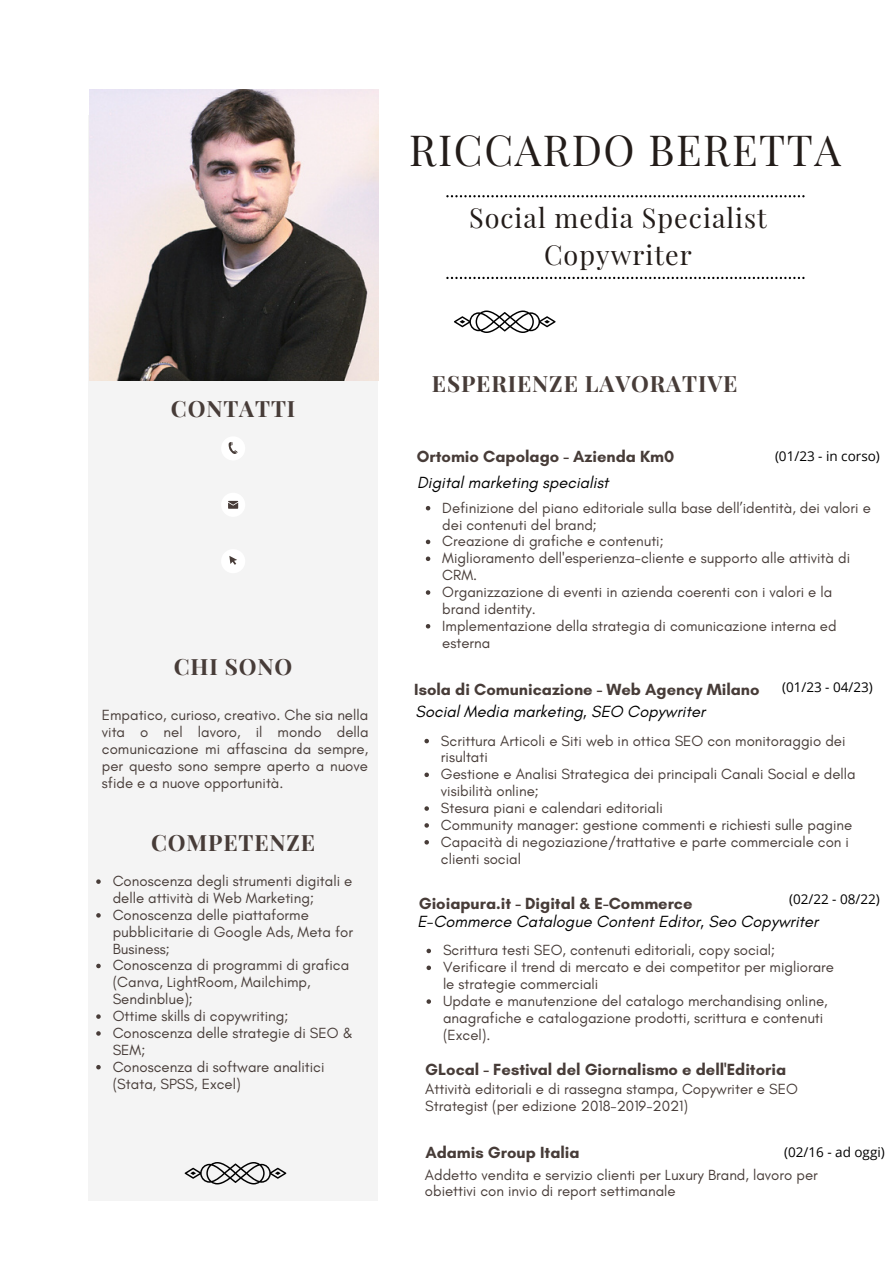
<style>
.page{position:relative;width:893px;height:1264px;background:#fff}
.page>*{position:absolute;margin:0;border:0;box-sizing:border-box;transform-origin:0 0}
.t1{font:42px "Playfair Display";letter-spacing:.04em;color:#231c19}
.t2{font:27px/37px "Playfair Display";letter-spacing:.04em;color:#231c19;text-align:center}
.t3{font:700 22.5px "Playfair Display";letter-spacing:.04em;color:#473c38}
.t4{font:700 16.5px "Glacial Indifference";color:#473c38}
.t5{font:italic 16.5px "Glacial Indifference";color:#000}
.t6{font:15px/16.8px "Glacial Indifference";color:#473c38}
.t7{font:13.5px "Open Sans";color:#000}
</style>
<div class="page">
<div style="left:88px;top:115px;width:290px;height:1085px;background:#f4f4f4"></div>
<svg style="left:446px;top:195px;width:358px;height:2px"></svg>
<svg style="left:446px;top:277px;width:358px;height:2px"></svg>
<div style="left:221px;top:436px;width:24px;height:24px;background:#fff;border-radius:50%"></div>
<svg style="left:228px;top:442px;width:9px;height:12px"></svg>
<div style="left:221px;top:492px;width:24px;height:25px;background:#fff;border-radius:50%"></div>
<svg style="left:228px;top:501px;width:10px;height:8px"></svg>
<div style="left:221px;top:549px;width:24px;height:24px;background:#fff;border-radius:50%"></div>
<svg style="left:229px;top:556px;width:8px;height:9px"></svg>
<svg style="left:185px;top:1162px;width:101px;height:22px"></svg>
<svg style="left:454px;top:310px;width:101px;height:23px"></svg>
<img style="left:89px;top:89px;width:289px;height:291px">
<svg style="left:96px;top:879px;width:5px;height:4px"></svg>
<svg style="left:96px;top:913px;width:5px;height:4px"></svg>
<svg style="left:96px;top:963px;width:5px;height:5px"></svg>
<svg style="left:96px;top:1014px;width:5px;height:4px"></svg>
<svg style="left:96px;top:1031px;width:5px;height:4px"></svg>
<svg style="left:96px;top:1065px;width:5px;height:4px"></svg>
<svg style="left:424px;top:738px;width:5px;height:5px"></svg>
<svg style="left:424px;top:772px;width:5px;height:5px"></svg>
<svg style="left:424px;top:806px;width:5px;height:4px"></svg>
<svg style="left:424px;top:823px;width:5px;height:4px"></svg>
<svg style="left:424px;top:840px;width:5px;height:4px"></svg>
<svg style="left:426px;top:948px;width:5px;height:5px"></svg>
<svg style="left:426px;top:965px;width:5px;height:5px"></svg>
<svg style="left:426px;top:999px;width:5px;height:4px"></svg>
<svg style="left:426px;top:506px;width:4px;height:4px"></svg>
<svg style="left:426px;top:539px;width:4px;height:5px"></svg>
<svg style="left:426px;top:556px;width:4px;height:5px"></svg>
<svg style="left:426px;top:590px;width:4px;height:4px"></svg>
<svg style="left:426px;top:624px;width:4px;height:4px"></svg>
<p class="t3" style="left:171px;top:392px;width:126px">CONTATTI</p>
<p class="t3" style="left:174px;top:650px;width:120px">CHI SONO</p>
<p class="t6" style="left:102px;top:706px;width:268px;text-align:justify">Empatico, curioso, creativo. Che sia nella vita o nel lavoro, il mondo della comunicazione mi affascina da sempre, per questo sono sempre aperto a nuove sfide e a nuove opportunità.</p>
<p class="t3" style="left:151px;top:826px;width:166px">COMPETENZE</p>
<p class="t6" style="left:113px;top:872px;width:241px">Conoscenza degli strumenti digitali e delle attività di Web Marketing;</p>
<p class="t6" style="left:113px;top:906px;width:242px">Conoscenza delle piattaforme pubblicitarie di Google Ads, Meta for<br>Business;</p>
<p class="t6" style="left:113px;top:956px;width:238px">Conoscenza di programmi di grafica (Canva, LightRoom, Mailchimp,<br>Sendinblue);</p>
<p class="t6" style="left:113px;top:1007px;width:177px">Ottime skills di copywriting;</p>
<p class="t6" style="left:113px;top:1024px;width:242px">Conoscenza delle strategie di SEO &amp;<br>SEM;</p>
<p class="t6" style="left:113px;top:1058px;width:213px">Conoscenza di software analitici (Stata, SPSS, Excel)</p>
<p class="t1" style="left:409px;top:120px;width:433px">RICCARDO BERETTA</p>
<p class="t2" style="left:469px;top:198px;width:299px">Social media Specialist<br>Copywriter</p>
<p class="t3" style="left:432px;top:368px;width:307px">ESPERIENZE LAVORATIVE</p>
<p class="t4" style="left:417px;top:447px;width:259px">Ortomio Capolago - Azienda Km0</p>
<p class="t6" style="left:442px;top:499px;width:430px">Definizione del piano editoriale sulla base dell’identità, dei valori e dei contenuti del brand;</p>
<p class="t6" style="left:442px;top:533px;width:223px">Creazione di grafiche e contenuti;</p>
<p class="t6" style="left:442px;top:549px;width:409px">Miglioramento dell'esperienza-cliente e supporto alle attività di<br>CRM.</p>
<p class="t6" style="left:442px;top:583px;width:391px">Organizzazione di eventi in azienda coerenti con i valori e la brand identity.</p>
<p class="t6" style="left:442px;top:617px;width:396px">Implementazione della strategia di comunicazione interna ed esterna</p>
<p class="t7" style="left:775px;top:447px;width:106px">(01/23 - in corso)</p>
<p class="t5" style="left:417px;top:472px;width:193px">Digital marketing specialist</p>
<p class="t7" style="left:782px;top:677px;width:92px">(01/23 - 04/23)</p>
<p class="t4" style="left:414px;top:679px;width:347px">Isola di Comunicazione - Web Agency Milano</p>
<p class="t6" style="left:441px;top:732px;width:406px">Scrittura Articoli e Siti web in ottica SEO con monitoraggio dei risultati</p>
<p class="t6" style="left:441px;top:765px;width:416px">Gestione e Analisi Strategica dei principali Canali Social e della visibilità online;</p>
<p class="t6" style="left:441px;top:799px;width:223px">Stesura piani e calendari editoriali</p>
<p class="t6" style="left:441px;top:816px;width:413px">Community manager: gestione commenti e richiesti sulle pagine</p>
<p class="t6" style="left:441px;top:833px;width:409px">Capacità di negoziazione/trattative e parte commerciale con i clienti social</p>
<p class="t5" style="left:415px;top:701px;width:291px">Social Media marketing, SEO Copywriter</p>
<p class="t7" style="left:789px;top:889px;width:92px">(02/22 - 08/22)</p>
<p class="t4" style="left:418px;top:892px;width:275px">Gioiapura.it - Digital &amp; E-Commerce</p>
<p class="t6" style="left:443px;top:941px;width:333px">Scrittura testi SEO, contenuti editoriali, copy social;</p>
<p class="t6" style="left:443px;top:958px;width:392px">Verificare il trend di mercato e dei competitor per migliorare le strategie commerciali</p>
<p class="t6" style="left:443px;top:992px;width:386px">Update e manutenzione del catalogo merchandising online, anagrafiche e catalogazione prodotti, scrittura e contenuti (Excel).</p>
<p class="t5" style="left:417px;top:911px;width:402px">E-Commerce Catalogue Content Editor, Seo Copywriter</p>
<p class="t4" style="left:425px;top:1059px;width:362px">GLocal - Festival del Giornalismo e dell'Editoria</p>
<p class="t6" style="left:425px;top:1080px;width:374px">Attività editoriali e di rassegna stampa, Copywriter e SEO<br>Strategist (per edizione 2018-2019-2021)</p>
<p class="t4" style="left:425px;top:1142px;width:156px">Adamis Group Italia</p>
<p class="t7" style="left:784px;top:1142px;width:102px">(02/16 - ad oggi)</p>
<p class="t6" style="left:425px;top:1165px;width:394px">Addetto vendita e servizio clienti per Luxury Brand, lavoro per obiettivi con invio di report settimanale</p>
</div>
